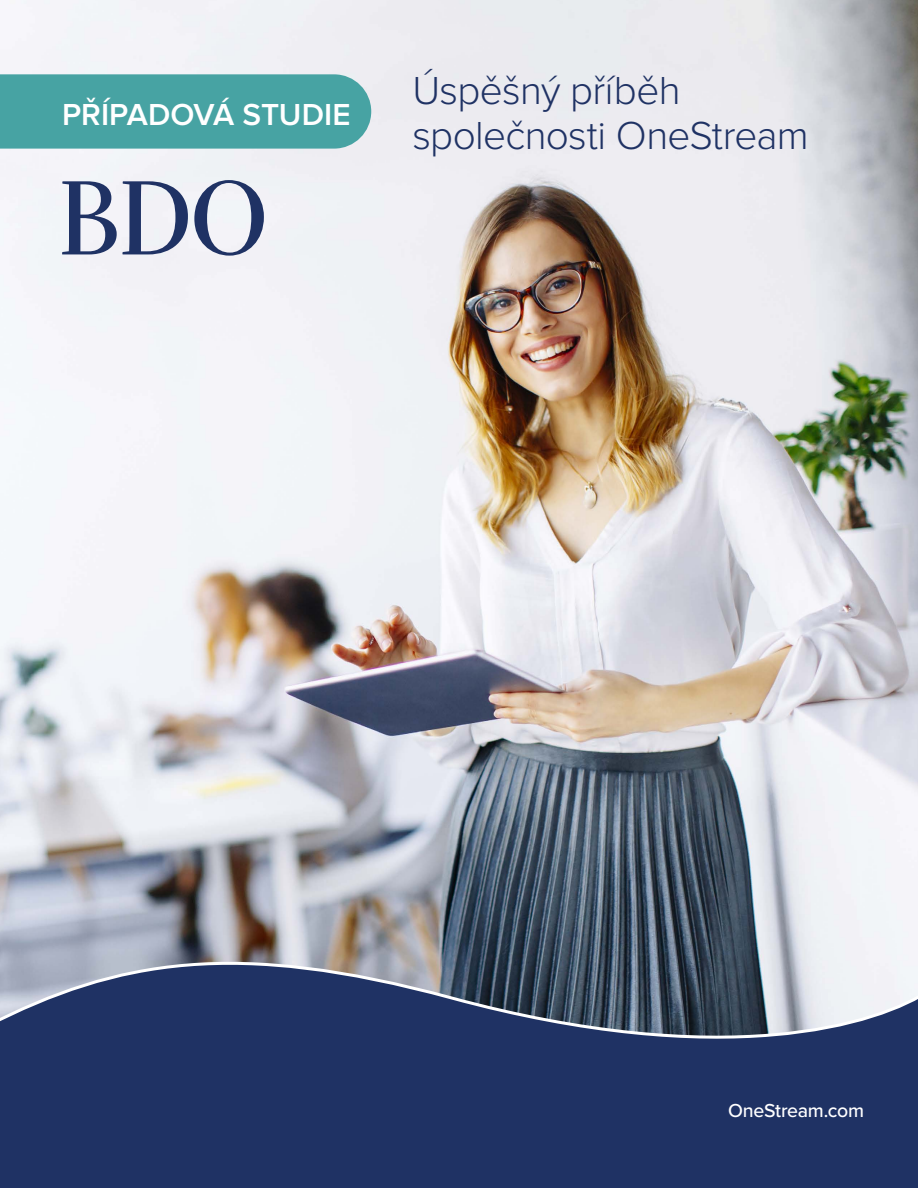
<style>
.page{position:relative;width:918px;height:1188px;background:#fff}
.page>*{position:absolute;margin:0;border:0;box-sizing:border-box;transform-origin:0 0}
.t1{font:97.5px "Sanomat";color:#1f3264}
.t2{font:300 40.5px/45px "Proxima Nova";letter-spacing:-.015em;color:#1f3264}
.t3{font:600 31.5px "Proxima Nova";color:#fff}
.t4{font:500 19.5px "Proxima Nova";letter-spacing:-.015em;color:#fff}
</style>
<div class="page">
<div style="left:0;top:916px;width:918px;height:272px;background:#1f3264"></div>
<img style="left:0;top:0;width:918px;height:1039px">
<div style="left:0;top:74px;width:371px;height:75px;background:#47a3a3"></div>
<p class="t3" style="left:62px;top:96px;width:290px">PŘÍPADOVÁ STUDIE</p>
<h1 class="t1" style="left:59px;top:148px;width:209px">BDO</h1>
<p class="t2" style="left:413px;top:68px;width:398px">Úspěšný příběh společnosti OneStream</p>
<p class="t4" style="left:728px;top:1096px;width:137px">OneStream.com</p>
</div>
